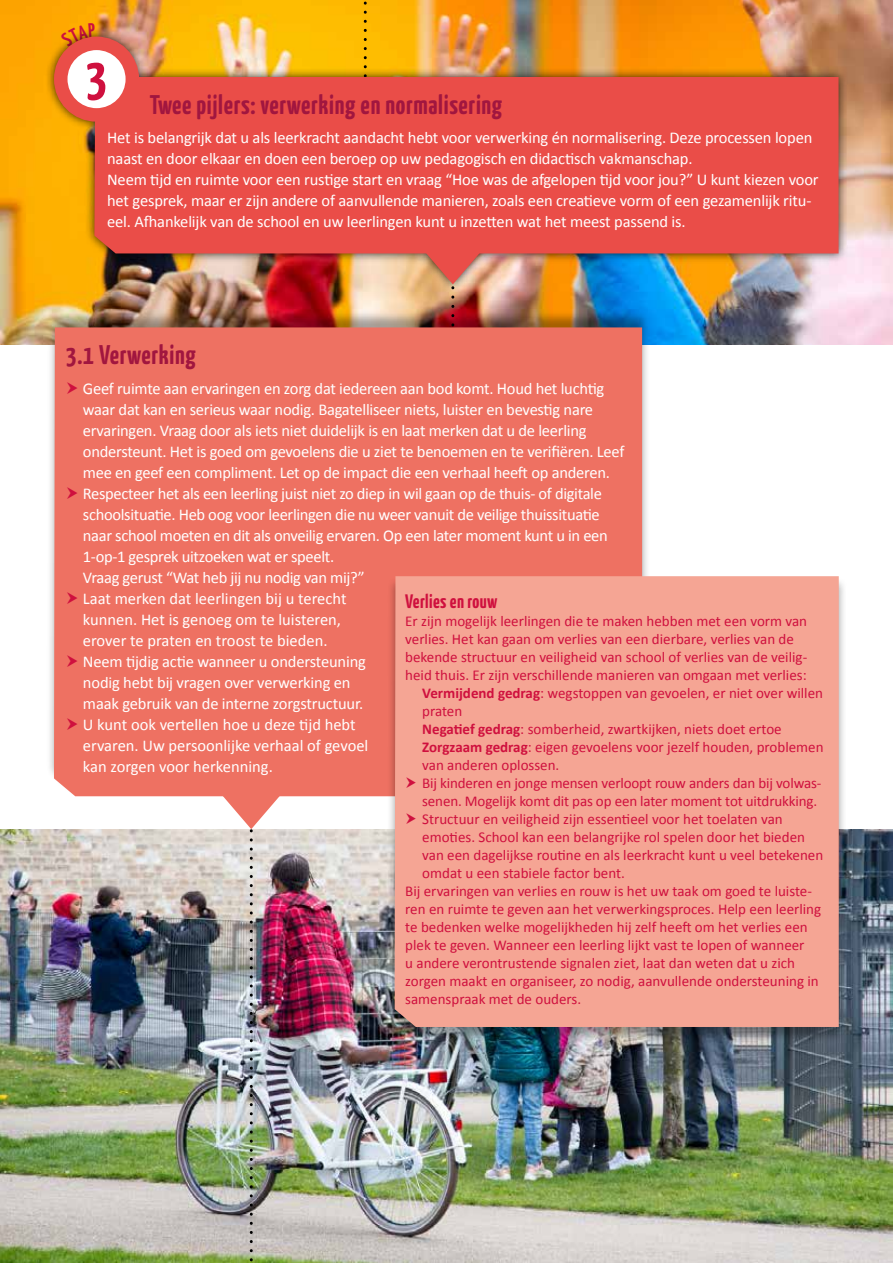
<style>
.page{position:relative;width:893px;height:1263px;background:#fff}
.page>*{position:absolute;margin:0;border:0;box-sizing:border-box;transform-origin:0 0}
.t1{font:700 54px "Yanone Kaffeesatz";color:#cf103e}
.t2{font:700 27px "Yanone Kaffeesatz";letter-spacing:.025em;color:#a1163f}
.t3{font:700 19.5px "Yanone Kaffeesatz";letter-spacing:.02em;color:#cf103e}
.t4{font:16.5px/21px "Calibri";letter-spacing:-.015em;color:#fff}
.t5{font:15px "Calibri";color:#cf103e}
.s1{font-weight:700}
</style>
<div class="page">
<img style="left:0;top:829px;width:893px;height:434px">
<img style="left:0;top:0;width:893px;height:344px">
<svg style="left:364px;top:0;width:3px;height:27px"></svg>
<img style="left:221px;top:796px;width:60px;height:467px">
<div style="left:46px;top:311px;width:605px;height:485px;background:#000;opacity:.35"></div>
<div style="left:54px;top:327px;width:588px;height:469px;background:#ee7162"></div>
<div style="left:386px;top:576px;width:461px;height:467px;background:#000;opacity:.35"></div>
<div style="left:395px;top:576px;width:444px;height:451px;background:#f5a594"></div>
<div style="left:45px;top:27px;width:803px;height:266px;background:#000;opacity:.75"></div>
<div style="left:416px;top:233px;width:74px;height:50px;background:#000;opacity:.35"></div>
<img style="left:423px;top:253px;width:60px;height:164px">
<div style="left:94px;top:77px;width:744px;height:176px;background:#ea4d48"></div>
<svg style="left:61px;top:43px;width:71px;height:72px"></svg>
<div style="left:54px;top:37px;width:85px;height:85px;border:14px solid #ea4d48;border-radius:50%"></div>
<svg style="left:67px;top:382px;width:11px;height:12px"></svg>
<svg style="left:67px;top:487px;width:11px;height:12px"></svg>
<svg style="left:67px;top:592px;width:11px;height:12px"></svg>
<svg style="left:67px;top:655px;width:11px;height:12px"></svg>
<svg style="left:67px;top:718px;width:11px;height:12px"></svg>
<svg style="left:406px;top:776px;width:10px;height:11px"></svg>
<svg style="left:407px;top:812px;width:9px;height:11px"></svg>
<svg style="left:60px;top:23px;width:35px;height:24px"></svg>
<h1 class="t1" style="left:85px;top:43px;width:23px">3</h1>
<h2 class="t2" style="left:150px;top:88px;width:354px">Twee pijlers: verwerking en normalisering</h2>
<p class="t4" style="left:107px;top:127px;width:713px">Het is belangrijk dat u als leerkracht aandacht hebt voor verwerking én normalisering. Deze processen lopen naast en door elkaar en doen een beroep op uw pedagogisch en didactisch vakmanschap.<br>Neem tijd en ruimte voor een rustige start en vraag “Hoe was de afgelopen tijd voor jou?” U kunt kiezen voor het gesprek, maar er zijn andere of aanvullende manieren, zoals een creatieve vorm of een gezamenlijk ritu&shy;eel. Afhankelijk van de school en uw leerlingen kunt u inzetten wat het meest passend is.</p>
<h2 class="t2" style="left:66px;top:338px;width:131px">3.1 Verwerking</h2>
<p class="t4" style="left:83px;top:378px;width:543px">Geef ruimte aan ervaringen en zorg dat iedereen aan bod komt. Houd het luchtig waar dat kan en serieus waar nodig. Bagatelliseer niets, luister en bevestig nare ervaringen. Vraag door als iets niet duidelijk is en laat merken dat u de leerling ondersteunt. Het is goed om gevoelens die u ziet te benoemen en te verifiëren. Leef mee en geef een compliment. Let op de impact die een verhaal heeft op anderen.<br>Respecteer het als een leerling juist niet zo diep in wil gaan op de thuis- of digitale schoolsituatie. Heb oog voor leerlingen die nu weer vanuit de veilige thuissituatie naar school moeten en dit als onveilig ervaren. Op een later moment kunt u in een 1-op-1 gesprek uitzoeken wat er speelt.<br>Vraag gerust “Wat heb jij nu nodig van mij?”<br>Laat merken dat leerlingen bij u terecht<br>kunnen. Het is genoeg om te luisteren,<br>erover te praten en troost te bieden.<br>Neem tijdig actie wanneer u ondersteuning<br>nodig hebt bij vragen over verwerking en<br>maak gebruik van de interne zorgstructuur.<br>U kunt ook vertellen hoe u deze tijd hebt<br>ervaren. Uw persoonlijke verhaal of gevoel<br>kan zorgen voor herkenning.</p>
<p class="t3" style="left:405px;top:589px;width:94px">Verlies en rouw</p>
<p class="t5" style="left:405px;top:611px;width:403px">Er zijn mogelijk leerlingen die te maken hebben met een vorm van</p>
<p class="t5" style="left:405px;top:629px;width:390px">verlies. Het kan gaan om verlies van een dierbare, verlies van de</p>
<p class="t5" style="left:405px;top:647px;width:403px">bekende structuur en veiligheid van school of verlies van de veilig-</p>
<p class="t5" style="left:405px;top:665px;width:403px">heid thuis. Er zijn verschillende manieren van omgaan met verlies:</p>
<p class="t5" style="left:422px;top:683px;width:402px"><span class="s1">Vermijdend gedrag</span>: wegstoppen van gevoelen, er niet over willen</p>
<p class="t5" style="left:422px;top:701px;width:42px">praten</p>
<p class="t5" style="left:422px;top:719px;width:361px"><span class="s1">Negatief gedrag</span>: somberheid, zwartkijken, niets doet ertoe</p>
<p class="t5" style="left:422px;top:737px;width:403px"><span class="s1">Zorgzaam gedrag</span>: eigen gevoelens voor jezelf houden, problemen</p>
<p class="t5" style="left:422px;top:755px;width:139px">van anderen oplossen.</p>
<p class="t5" style="left:422px;top:773px;width:401px">Bij kinderen en jonge mensen verloopt rouw anders dan bij volwas-</p>
<p class="t5" style="left:422px;top:791px;width:396px">senen. Mogelijk komt dit pas op een later moment tot uitdrukking.</p>
<p class="t5" style="left:422px;top:809px;width:362px">Structuur en veiligheid zijn essentieel voor het toelaten van</p>
<p class="t5" style="left:422px;top:827px;width:384px">emoties. School kan een belangrijke rol spelen door het bieden</p>
<p class="t5" style="left:422px;top:845px;width:403px">van een dagelijkse routine en als leerkracht kunt u veel betekenen</p>
<p class="t5" style="left:422px;top:863px;width:204px">omdat u een stabiele factor bent.</p>
<p class="t5" style="left:405px;top:881px;width:408px">Bij ervaringen van verlies en rouw is het uw taak om goed te luiste-</p>
<p class="t5" style="left:405px;top:899px;width:417px">ren en ruimte te geven aan het verwerkingsproces. Help een leerling</p>
<p class="t5" style="left:405px;top:917px;width:404px">te bedenken welke mogelijkheden hij zelf heeft om het verlies een</p>
<p class="t5" style="left:405px;top:935px;width:401px">plek te geven. Wanneer een leerling lijkt vast te lopen of wanneer</p>
<p class="t5" style="left:405px;top:953px;width:391px">u andere verontrustende signalen ziet, laat dan weten dat u zich</p>
<p class="t5" style="left:405px;top:971px;width:415px">zorgen maakt en organiseer, zo nodig, aanvullende ondersteuning in</p>
<p class="t5" style="left:405px;top:989px;width:177px">samenspraak met de ouders.</p>
</div>
